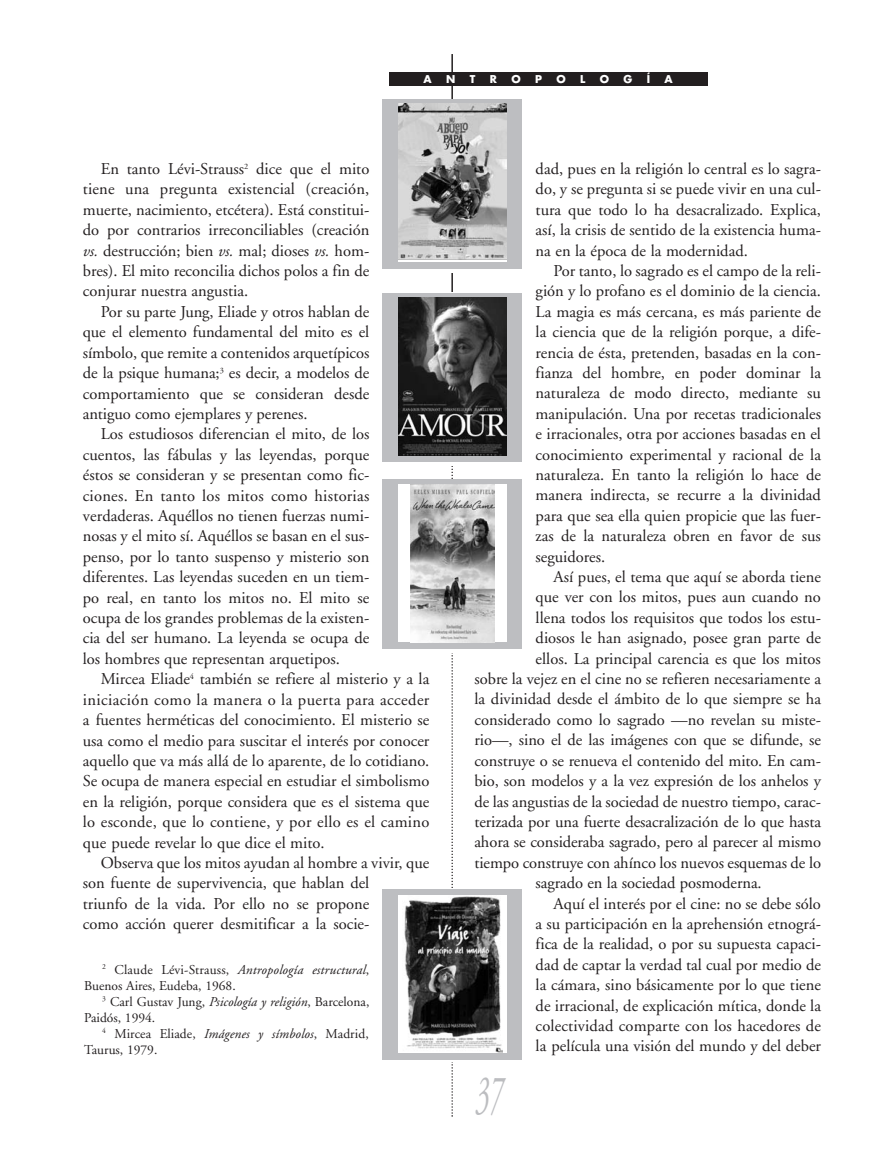
<style>
.page{position:relative;width:893px;height:1170px;background:#fff}
.page>*{position:absolute;margin:0;border:0;box-sizing:border-box;transform-origin:0 0}
.t1{font:italic 54px "Adobe Garamond";color:#bcbdc0;scale:.5 1}
.t2{font:16.5px/20.4px "Adobe Garamond";color:#231f20;text-align:justify}
.t3{font:13.5px/15.9px "Adobe Garamond";color:#231f20}
.t4{font:700 10.5px "Futura";color:#fff}
.s1{font-style:italic}
</style>
<div class="page">
<hr style="left:451px;top:54px;width:2px;height:306px;background:#231f20">
<svg style="left:451px;top:466px;width:2px;height:650px"></svg>
<div style="left:389px;top:72px;width:318px;height:14px;background:#231f20"></div>
<div style="left:383px;top:99px;width:139px;height:173px;background:linear-gradient(to right,#fff,#fff)"></div>
<div style="left:383px;top:99px;width:139px;height:169px;background:#bdbec1"></div>
<img style="left:398px;top:104px;width:109px;height:155px">
<div style="left:383px;top:293px;width:139px;height:169px;background:#bdbec1"></div>
<img style="left:398px;top:298px;width:108px;height:157px">
<div style="left:383px;top:479px;width:139px;height:173px;background:linear-gradient(to right,#fff,#fff)"></div>
<div style="left:383px;top:480px;width:139px;height:168px;background:#bdbec1"></div>
<div style="left:398px;top:484px;width:109px;height:158px;background:#fff"></div>
<img style="left:411px;top:484px;width:84px;height:158px">
<div style="left:398px;top:894px;width:109px;height:158px;background:#fff"></div>
<img style="left:404px;top:896px;width:98px;height:156px">
<p class="t4" style="left:424px;top:74px;width:10px">A</p>
<p class="t4" style="left:446px;top:74px;width:11px">N</p>
<p class="t4" style="left:470px;top:74px;width:7px">T</p>
<p class="t4" style="left:490px;top:74px;width:9px">R</p>
<p class="t4" style="left:511px;top:74px;width:11px">O</p>
<p class="t4" style="left:535px;top:74px;width:8px">P</p>
<p class="t4" style="left:556px;top:74px;width:11px">O</p>
<p class="t4" style="left:580px;top:74px;width:7px">L</p>
<p class="t4" style="left:600px;top:74px;width:11px">O</p>
<p class="t4" style="left:623px;top:74px;width:10px">G</p>
<p class="t4" style="left:647px;top:74px;width:5px">Í</p>
<p class="t4" style="left:664px;top:74px;width:10px">A</p>
<p class="t2" style="left:83px;top:160px;width:288px;text-indent:18px">En tanto Lévi-Strauss<sup>2</sup> dice que el mito tiene una pregunta existencial (creación, muerte, nacimiento, etcétera). Está constitui&shy;do por contrarios irreconciliables (creación <span class="s1">vs.</span> destrucción; bien <span class="s1">vs.</span> mal; dioses <span class="s1">vs.</span> hom&shy;bres). El mito reconcilia dichos polos a fin de conjurar nuestra angustia.</p>
<p class="t2" style="left:83px;top:303px;width:288px;text-indent:18px">Por su parte Jung, Eliade y otros hablan de que el elemento fundamental del mito es el símbolo, que remite a contenidos arquetípicos de la psique humana;<sup>3</sup> es decir, a modelos de comportamiento que se consideran desde antiguo como ejemplares y perenes.</p>
<p class="t2" style="left:83px;top:425px;width:288px;text-indent:18px">Los estudiosos diferencian el mito, de los cuentos, las fábulas y las leyendas, porque éstos se consideran y se presentan como fic&shy;ciones. En tanto los mitos como historias verdaderas. Aquéllos no tienen fuerzas numi&shy;nosas y el mito sí. Aquéllos se basan en el sus&shy;penso, por lo tanto suspenso y misterio son diferentes. Las leyendas suceden en un tiem&shy;po real, en tanto los mitos no. El mito se ocupa de los grandes problemas de la existen&shy;cia del ser humano. La leyenda se ocupa de los hombres que representan arquetipos.</p>
<p class="t2" style="left:83px;top:670px;width:348px;text-indent:18px">Mircea Eliade<sup>4</sup> también se refiere al misterio y a la iniciación como la manera o la puerta para acceder a fuentes herméticas del conocimiento. El misterio se usa como el medio para suscitar el interés por conocer aquello que va más allá de lo aparente, de lo cotidiano.<br>Se ocupa de manera especial en estudiar el simbolismo en la religión, porque considera que es el sistema que lo esconde, que lo contiene, y por ello es el camino que puede revelar lo que dice el mito.</p>
<p class="t2" style="left:83px;top:853px;width:348px;text-align:left;text-indent:18px">Observa que los mitos ayudan al hombre a vivir, que son fuente de supervivencia, que hablan del<br>triunfo de la vida. Por ello no se propone<br>como acción querer desmitificar a la socie-</p>
<p class="t3" style="left:84px;top:963px;width:287px;text-indent:18px"><sup>2</sup> Claude Lévi-Strauss, <span class="s1">Antropología estructural</span>,<br>Buenos Aires, Eudeba, 1968.</p>
<p class="t3" style="left:84px;top:994px;width:287px;text-indent:18px"><sup>3</sup> Carl Gustav Jung, <span class="s1">Psicología y religión</span>, Barcelona,<br>Paidós, 1994.</p>
<p class="t3" style="left:84px;top:1026px;width:286px;text-indent:18px"><sup>4</sup> Mircea Eliade, <span class="s1">Imágenes y símbolos</span>, Madrid,<br>Taurus, 1979.</p>
<p class="t2" style="left:536px;top:160px;width:287px">dad, pues en la religión lo central es lo sagra&shy;do, y se pregunta si se puede vivir en una cul&shy;tura que todo lo ha desacralizado. Explica, así, la crisis de sentido de la existencia huma&shy;na en la época de la modernidad.</p>
<p class="t2" style="left:536px;top:262px;width:287px;text-indent:18px">Por tanto, lo sagrado es el campo de la reli&shy;gión y lo profano es el dominio de la ciencia.<br>La magia es más cercana, es más pariente de la ciencia que de la religión porque, a dife&shy;rencia de ésta, pretenden, basadas en la con&shy;fianza del hombre, en poder dominar la naturaleza de modo directo, mediante su manipulación. Una por recetas tradicionales e irracionales, otra por acciones basadas en el conocimiento experimental y racional de la naturaleza. En tanto la religión lo hace de manera indirecta, se recurre a la divinidad para que sea ella quien propicie que las fuer&shy;zas de la naturaleza obren en favor de sus seguidores.</p>
<p class="t2" style="left:554px;top:568px;width:269px">Así pues, el tema que aquí se aborda tiene</p>
<p class="t2" style="left:536px;top:588px;width:287px">que ver con los mitos, pues aun cuando no</p>
<p class="t2" style="left:536px;top:608px;width:287px">llena todos los requisitos que todos los estu-</p>
<p class="t2" style="left:536px;top:629px;width:287px">diosos le han asignado, posee gran parte de</p>
<p class="t2" style="left:536px;top:649px;width:287px">ellos. La principal carencia es que los mitos</p>
<p class="t2" style="left:474px;top:670px;width:348px">sobre la vejez en el cine no se refieren necesariamente a</p>
<p class="t2" style="left:474px;top:690px;width:348px">la divinidad desde el ámbito de lo que siempre se ha</p>
<p class="t2" style="left:474px;top:710px;width:348px">considerado como lo sagrado —no revelan su miste-</p>
<p class="t2" style="left:474px;top:731px;width:348px">rio—, sino el de las imágenes con que se difunde, se</p>
<p class="t2" style="left:474px;top:751px;width:348px">construye o se renueva el contenido del mito. En cam-</p>
<p class="t2" style="left:474px;top:772px;width:348px">bio, son modelos y a la vez expresión de los anhelos y</p>
<p class="t2" style="left:474px;top:792px;width:348px">de las angustias de la sociedad de nuestro tiempo, carac-</p>
<p class="t2" style="left:474px;top:812px;width:348px">terizada por una fuerte desacralización de lo que hasta</p>
<p class="t2" style="left:474px;top:833px;width:348px">ahora se consideraba sagrado, pero al parecer al mismo</p>
<p class="t2" style="left:474px;top:853px;width:348px">tiempo construye con ahínco los nuevos esquemas de lo</p>
<p class="t2" style="left:536px;top:874px;width:228px">sagrado en la sociedad posmoderna.</p>
<p class="t2" style="left:554px;top:894px;width:269px">Aquí el interés por el cine: no se debe sólo</p>
<p class="t2" style="left:536px;top:914px;width:287px">a su participación en la aprehensión etnográ-</p>
<p class="t2" style="left:536px;top:935px;width:287px">fica de la realidad, o por su supuesta capaci-</p>
<p class="t2" style="left:536px;top:955px;width:287px">dad de captar la verdad tal cual por medio de</p>
<p class="t2" style="left:536px;top:976px;width:287px">la cámara, sino básicamente por lo que tiene</p>
<p class="t2" style="left:536px;top:996px;width:287px">de irracional, de explicación mítica, donde la</p>
<p class="t2" style="left:536px;top:1016px;width:287px">colectividad comparte con los hacedores de</p>
<p class="t2" style="left:536px;top:1037px;width:287px">la película una visión del mundo y del deber</p>
<h1 class="t1" style="left:476px;top:1073px;width:55px">37</h1>
</div>
